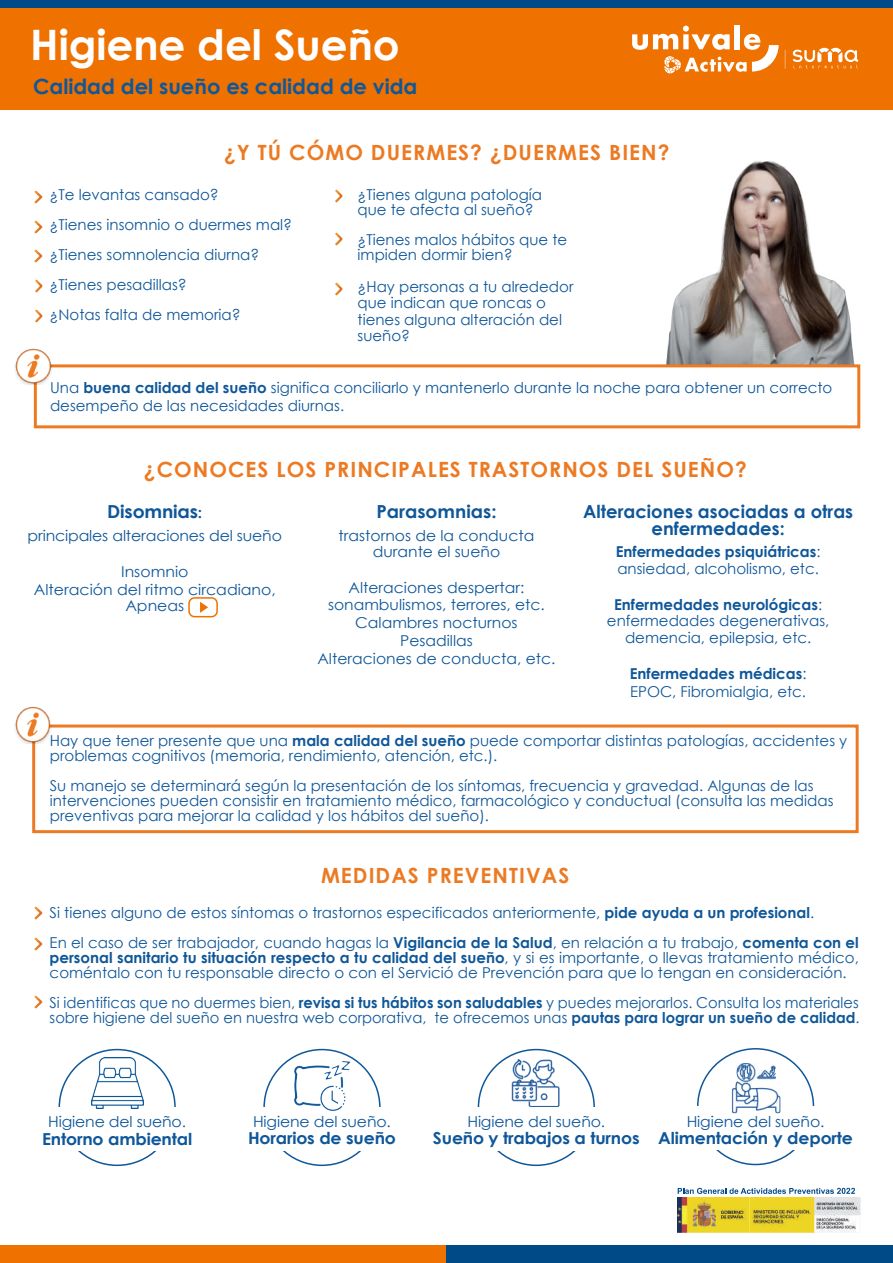
<style>
.page{position:relative;width:893px;height:1263px;background:#fff}
.page>*{position:absolute;margin:0;border:0;box-sizing:border-box;transform-origin:0 0}
.t1{font:700 42px "Century Gothic";color:#fff}
.t2{font:700 21px "Century Gothic";letter-spacing:.05em;color:#ec7a23}
.t3{font:700 21px "Century Gothic";color:#0f5799}
.t4{font:700 18px/16.5px "Century Gothic";color:#0f5799;text-align:center}
.t5{font:700 18px "Century Gothic";color:#0f5799;scale:1.04 1}
.t6{font:700 18px "Century Gothic";color:#0f5799;scale:1.05 1}
.t7{font:700 16.5px "Century Gothic";letter-spacing:-.01em;color:#0f5799;scale:1.05 1}
.t8{font:15px/15px "Century Gothic";color:#0f5799}
.t9{font:15px/16.5px "Century Gothic";color:#0f5799;text-align:center;scale:1.04 1}
.t10{font:15px/18px "Century Gothic";color:#0f5799;text-align:center;scale:1.05 1}
.s1{font-weight:700}
.s2{font-size:15px}
</style>
<div class="page">
<img style="left:530px;top:109px;width:363px;height:257px">
<div style="left:0;top:1245px;width:446px;height:18px;background:#ef7100"></div>
<div style="left:446px;top:1245px;width:447px;height:18px;background:#004a87"></div>
<div style="left:0;top:2px;width:893px;height:107px;background:#ef7100"></div>
<div style="left:0;top:0;width:893px;height:8px;background:#004a87"></div>
<img style="left:677px;top:1198px;width:184px;height:35px">
<svg style="left:678px;top:1188px;width:177px;height:6px"></svg>
<div style="left:34px;top:364px;width:826px;height:64px;background:#fff;border:3px solid #ec7a23"></div>
<img style="left:34px;top:190px;width:9px;height:14px">
<img style="left:34px;top:220px;width:9px;height:14px">
<img style="left:34px;top:249px;width:9px;height:14px">
<img style="left:35px;top:279px;width:8px;height:14px">
<img style="left:35px;top:309px;width:8px;height:14px">
<img style="left:335px;top:189px;width:8px;height:14px">
<img style="left:335px;top:232px;width:8px;height:14px">
<img style="left:335px;top:282px;width:8px;height:14px">
<div style="left:32px;top:724px;width:827px;height:109px;background:#fff;border:3px solid #ec7a23"></div>
<img style="left:34px;top:906px;width:9px;height:14px">
<img style="left:34px;top:937px;width:9px;height:14px">
<img style="left:34px;top:995px;width:9px;height:14px">
<img style="left:15px;top:348px;width:37px;height:36px">
<img style="left:15px;top:706px;width:37px;height:37px">
<img style="left:512px;top:1059px;width:48px;height:48px">
<img style="left:91px;top:1058px;width:52px;height:51px">
<img style="left:294px;top:1061px;width:57px;height:50px">
<img style="left:731px;top:1063px;width:50px;height:51px">
<svg style="left:188px;top:597px;width:30px;height:20px"></svg>
<svg style="left:793px;top:48px;width:65px;height:20px"></svg>
<svg style="left:785px;top:50px;width:1px;height:19px"></svg>
<div style="left:735px;top:25px;width:5px;height:24px;background:#fff"></div>
<svg style="left:632px;top:26px;width:147px;height:47px"></svg>
<h1 class="t1" style="left:30px;top:13px;width:371px">Higiene del Sueño</h1>
<h2 class="t3" style="left:33px;top:70px;width:386px">Calidad del sueño es calidad de vida</h2>
<h2 class="t2" style="left:224px;top:136px;width:447px">¿Y TÚ CÓMO DUERMES? ¿DUERMES BIEN?</h2>
<p class="t8" style="left:50px;top:180px;width:244px;line-height:30px">¿Te levantas cansado?<br>¿Tienes insomnio o duermes mal? ¿Tienes somnolencia diurna? ¿Tienes pesadillas?<br>¿Notas falta de memoria?</p>
<p class="t8" style="left:358px;top:187px;width:186px">¿Tienes alguna patología que te afecta al sueño?</p>
<p class="t8" style="left:358px;top:232px;width:211px">¿Tienes malos hábitos que te impiden dormir bien?</p>
<p class="t8" style="left:358px;top:278px;width:217px;line-height:16.5px">¿Hay personas a tu alrededor que indican que roncas o tienes alguna alteración del sueño?</p>
<p class="t8" style="left:50px;top:378px;width:784px;line-height:18px">Una <span class="s1">buena calidad del sueño</span> significa conciliarlo y mantenerlo durante la noche para obtener un correcto desempeño de las necesidades diurnas.</p>
<h2 class="t2" style="left:144px;top:454px;width:604px">¿CONOCES LOS PRINCIPALES TRASTORNOS DEL SUEÑO?</h2>
<p class="t6" style="left:107px;top:498px;width:92px">Disomnias<span class="s2">:</span></p>
<p class="t10" style="left:28px;top:526px;width:244px">principales alteraciones del sueño</p>
<p class="t10" style="left:34px;top:562px;width:232px">Insomnio<br>Alteración del ritmo circadiano,</p>
<p class="t10" style="left:125px;top:597px;width:58px">Apneas</p>
<p class="t5" style="left:376px;top:498px;width:117px">Parasomnias:</p>
<p class="t9" style="left:339px;top:527px;width:190px">trastornos de la conducta durante el sueño</p>
<p class="t9" style="left:328px;top:579px;width:210px">Alteraciones despertar: sonambulismos, terrores, etc.</p>
<p class="t9" style="left:317px;top:613px;width:230px;line-height:18px">Calambres nocturnos<br>Pesadillas<br>Alteraciones de conducta, etc.</p>
<p class="t4" style="left:583px;top:503px;width:271px">Alteraciones asociadas a otras enfermedades:</p>
<p class="t8" style="left:616px;top:543px;width:206px;line-height:16.5px"><span class="s1">Enfermedades psiquiátricas</span>: ansiedad, alcoholismo, etc.</p>
<p class="t8" style="left:607px;top:596px;width:224px;line-height:16.5px;text-align:center"><span class="s1">Enfermedades neurológicas</span>: enfermedades degenerativas, demencia, epilepsia, etc.</p>
<p class="t8" style="left:630px;top:664px;width:178px;line-height:18px"><span class="s1">Enfermedades médicas</span>:<br>EPOC, Fibromialgia, etc.</p>
<p class="t8" style="left:50px;top:733px;width:799px">Hay que tener presente que una <span class="s1">mala calidad del sueño</span> puede comportar distintas patologías, accidentes y problemas cognitivos (memoria, rendimiento, atención, etc.).</p>
<p class="t8" style="left:50px;top:778px;width:785px">Su manejo se determinará según la presentación de los síntomas, frecuencia y gravedad. Algunas de las intervenciones pueden consistir en tratamiento médico, farmacológico y conductual (consulta las medidas preventivas para mejorar la calidad y los hábitos del sueño).</p>
<h2 class="t2" style="left:321px;top:859px;width:250px">MEDIDAS PREVENTIVAS</h2>
<p class="t8" style="left:50px;top:897px;width:811px;line-height:30px">Si tienes alguno de estos síntomas o trastornos especificados anteriormente, <span class="s1">pide ayuda a un profesional</span>.<br>En el caso de ser trabajador, cuando hagas la <span class="s1">Vigilancia de la Salud</span>, en relación a tu trabajo, <span class="s1">comenta con el</span></p>
<p class="t8" style="left:50px;top:949px;width:811px"><span class="s1">personal sanitario tu situación respecto a tu calidad del sueño</span>, y si es importante, o llevas tratamiento médico, coméntalo con tu responsable directo o con el Servició de Prevención para que lo tengan en consideración.</p>
<p class="t8" style="left:50px;top:994px;width:811px">Si identificas que no duermes bien, <span class="s1">revisa si tus hábitos son saludables</span> y puedes mejorarlos. Consulta los materiales sobre higiene del sueño en nuestra web corporativa, te ofrecemos unas <span class="s1">pautas para lograr un sueño de calidad</span>.</p>
<p class="t10" style="left:48px;top:1112px;width:133px">Higiene del sueño.</p>
<p class="t7" style="left:42px;top:1127px;width:144px">Entorno ambiental</p>
<p class="t10" style="left:253px;top:1112px;width:133px">Higiene del sueño.</p>
<p class="t7" style="left:248px;top:1125px;width:142px">Horarios de sueño</p>
<p class="t10" style="left:467px;top:1112px;width:133px">Higiene del sueño.</p>
<p class="t7" style="left:433px;top:1125px;width:198px">Sueño y trabajos a turnos</p>
<p class="t10" style="left:687px;top:1112px;width:133px">Higiene del sueño.</p>
<p class="t7" style="left:658px;top:1125px;width:187px">Alimentación y deporte</p>
</div>
